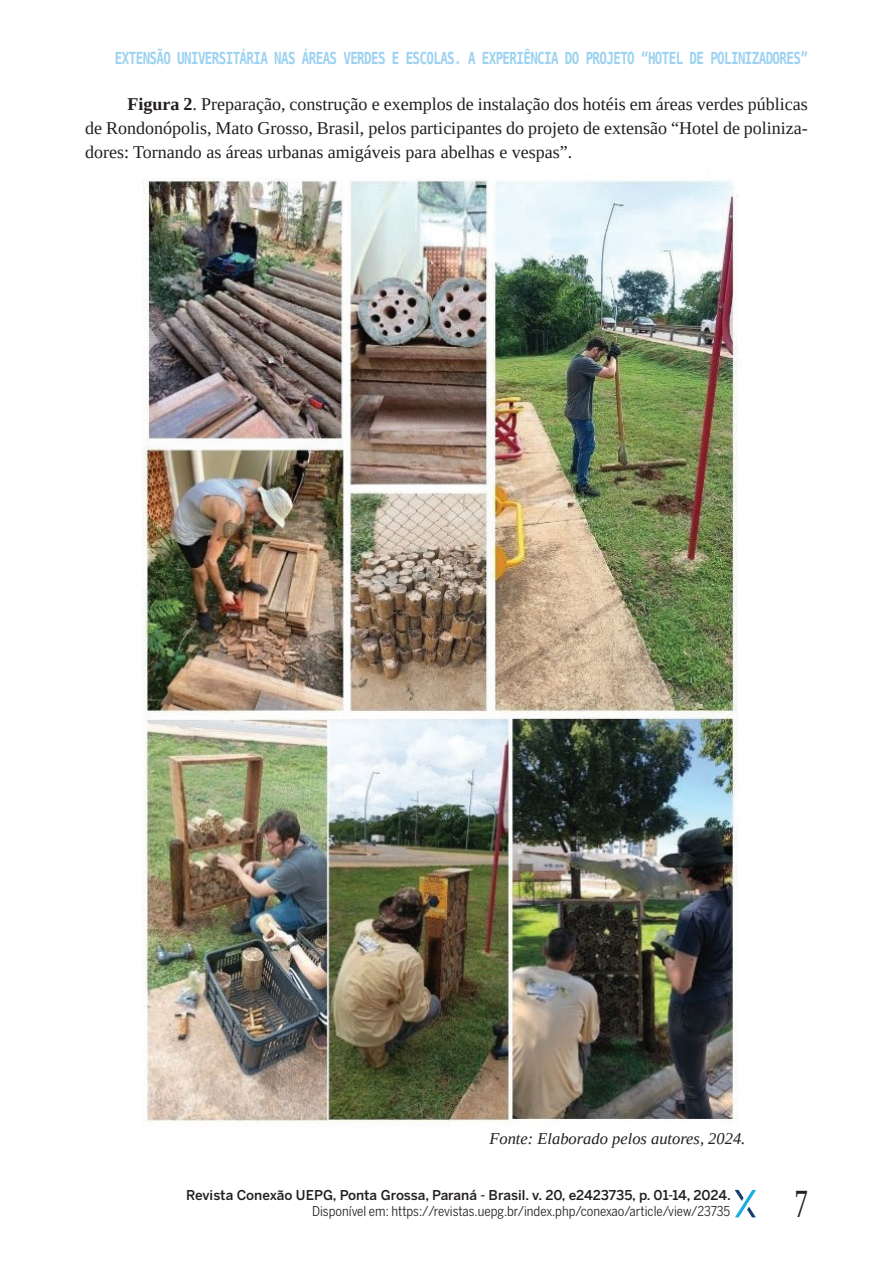
<style>
.page{position:relative;width:893px;height:1263px;background:#fff}
.page>*{position:absolute;margin:0;border:0;box-sizing:border-box;transform-origin:0 0}
.t1{font:39.9px "Liberation Serif";color:#231f20;scale:.68 1}
.t2{font:18px/24px "Liberation Serif";color:#231f20;text-align:justify}
.t3{font:700 16.5px "DejaVu Sans Mono";letter-spacing:-.05em;color:#9bd2f1;scale:.76 1}
.t4{font:italic 16.5px "Liberation Serif";color:#231f20}
.t5{font:13.5px "Benton Sans Cond";color:#231f20}
.t6{font:500 13.5px "Benton Sans";color:#231f20}
.s1{font-weight:700}
</style>
<div class="page">
<svg style="left:735px;top:1190px;width:21px;height:27px"></svg>
<img style="left:143px;top:178px;width:595px;height:947px">
<p class="t3" style="left:115px;top:47px;width:913px">EXTENSÃO UNIVERSITÁRIA NAS ÁREAS VERDES E ESCOLAS. A EXPERIÊNCIA DO PROJETO “HOTEL DE POLINIZADORES”</p>
<p class="t2" style="left:85px;top:92px;width:724px;text-indent:43px"><span class="s1">Figura 2</span>. Preparação, construção e exemplos de instalação dos hotéis em áreas verdes públicas de Rondonópolis, Mato Grosso, Brasil, pelos participantes do projeto de extensão “Hotel de poliniza&shy;dores: Tornando as áreas urbanas amigáveis para abelhas e vespas”.</p>
<p class="t4" style="left:489px;top:1128px;width:258px">Fonte: Elaborado pelos autores, 2024.</p>
<p class="t6" style="left:186px;top:1187px;width:546px">Revista Conexão UEPG, Ponta Grossa, Paraná - Brasil. v. 20, e2423735, p. 01-14, 2024.</p>
<p class="t5" style="left:312px;top:1203px;width:420px">Disponível em: https://revistas.uepg.br/index.php/conexao/article/view/23735</p>
<h1 class="t1" style="left:794px;top:1178px;width:21px">7</h1>
</div>
